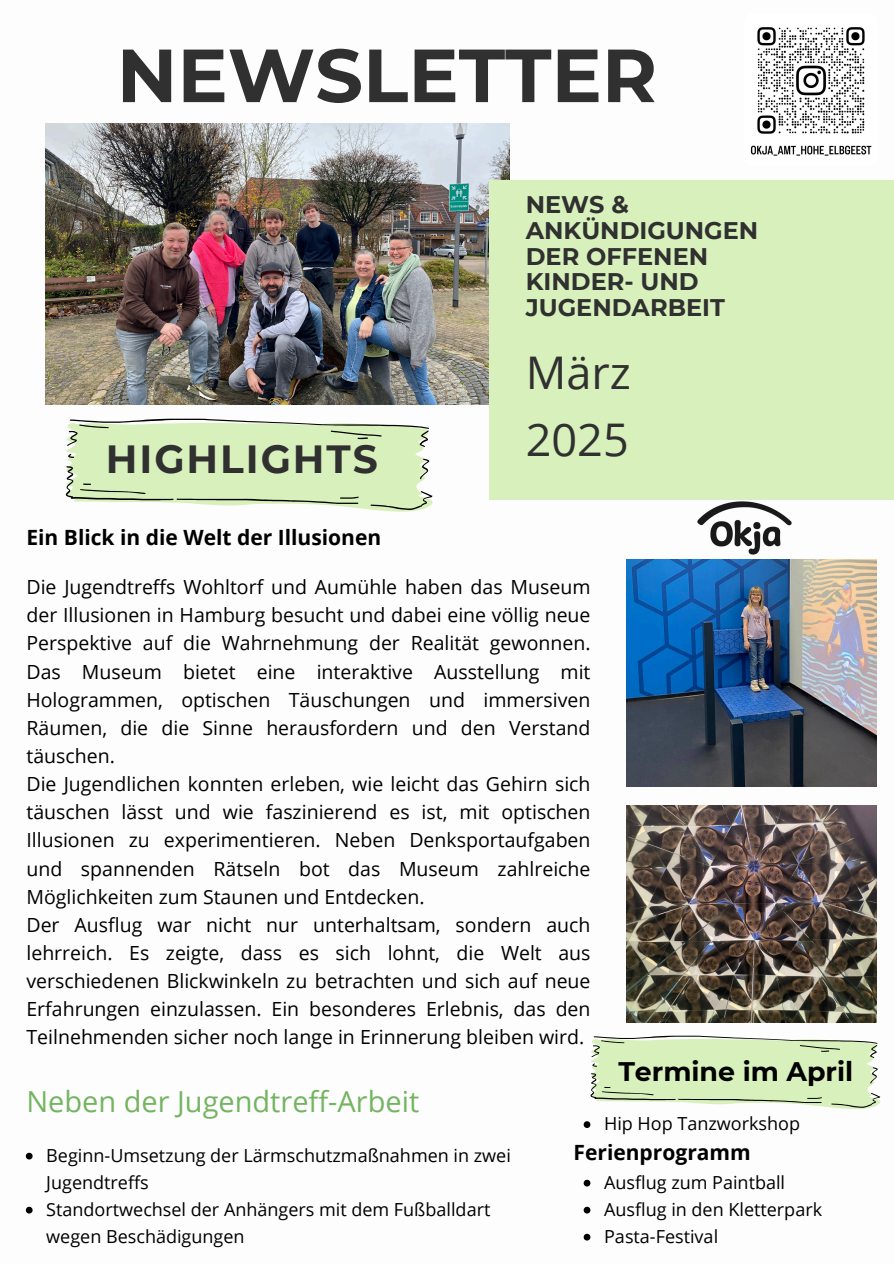
<style>
.page{position:relative;width:894px;height:1264px;background:#fff}
.page>*{position:absolute;margin:0;border:0;box-sizing:border-box;transform-origin:0 0}
.t1{font:700 75px "Montserrat";color:#303030}
.t2{font:45px/66.4px "Open Sans";color:#303030}
.t3{font:700 39.15px "Montserrat";letter-spacing:.05em;color:#303030}
.t4{font:28.95px "Open Sans";color:#74b461}
.t5{font:700 26.85px "Montserrat";color:#000}
.t6{font:700 24px/26px "Montserrat";color:#303030}
.t7{font:700 21px "Open Sans";color:#000}
.t8{font:19.5px/28.2px "Open Sans";color:#000;text-align:justify}
.t9{font:18px/27px "Open Sans";color:#000}
</style>
<div class="page">
<img style="left:46px;top:123px;width:463px;height:281px">
<div style="left:489px;top:180px;width:404px;height:319px;background:#d8f1bc"></div>
<img style="left:685px;top:499px;width:119px;height:56px">
<svg style="left:66px;top:418px;width:367px;height:93px;background:#d5e9be"></svg>
<svg style="left:590px;top:1035px;width:290px;height:73px;background:#d4e9be"></svg>
<img style="left:626px;top:805px;width:250px;height:217px">
<img style="left:626px;top:559px;width:250px;height:227px">
<img style="left:750px;top:27px;width:122px;height:129px">
<svg style="left:26px;top:1152px;width:7px;height:7px"></svg>
<svg style="left:26px;top:1206px;width:7px;height:7px"></svg>
<svg style="left:583px;top:1121px;width:7px;height:6px"></svg>
<svg style="left:583px;top:1179px;width:7px;height:7px"></svg>
<svg style="left:583px;top:1206px;width:7px;height:7px"></svg>
<svg style="left:583px;top:1233px;width:7px;height:7px"></svg>
<p class="t1" style="left:117px;top:29px;width:541px">NEWSLETTER</p>
<p class="t3" style="left:106px;top:435px;width:273px">HIGHLIGHTS</p>
<p class="t6" style="left:525px;top:191px;width:234px">NEWS &amp;<br>ANKÜNDIGUNGEN<br>DER OFFENEN<br>KINDER- UND<br>JUGENDARBEIT</p>
<h1 class="t2" style="left:525px;top:338px;width:107px">März<br>2025</h1>
<p class="t7" style="left:26px;top:522px;width:356px">Ein Blick in die Welt der Illusionen</p>
<p class="t8" style="left:26px;top:572px;width:565px">Die Jugendtreffs Wohltorf und Aumühle haben das Museum der Illusionen in Hamburg besucht und dabei eine völlig neue Perspektive auf die Wahrnehmung der Realität gewonnen.<br>Das Museum bietet eine interaktive Ausstellung mit Hologrammen, optischen Täuschungen und immersiven Räumen, die die Sinne herausfordern und den Verstand täuschen.</p>
<p class="t8" style="left:26px;top:769px;width:565px">Die Jugendlichen konnten erleben, wie leicht das Gehirn sich täuschen lässt und wie faszinierend es ist, mit optischen Illusionen zu experimentieren. Neben Denksportaufgaben und spannenden Rätseln bot das Museum zahlreiche Möglichkeiten zum Staunen und Entdecken.</p>
<p class="t8" style="left:26px;top:910px;width:565px">Der Ausflug war nicht nur unterhaltsam, sondern auch lehrreich. Es zeigte, dass es sich lohnt, die Welt aus verschiedenen Blickwinkeln zu betrachten und sich auf neue Erfahrungen einzulassen. Ein besonderes Erlebnis, das den Teilnehmenden sicher noch lange in Erinnerung bleiben wird.</p>
<h6 class="t5" style="left:618px;top:1054px;width:236px">Termine im April</h6>
<h2 class="t4" style="left:26px;top:1081px;width:394px">Neben der Jugendtreff-Arbeit</h2>
<p class="t9" style="left:46px;top:1141px;width:466px">Beginn-Umsetzung der Lärmschutzmaßnahmen in zwei<br>Jugendtreffs</p>
<h3 class="t9" style="left:46px;top:1195px;width:445px">Standortwechsel der Anhängers mit dem Fußballdart wegen Beschädigungen</h3>
<p class="t9" style="left:604px;top:1109px;width:197px">Hip Hop Tanzworkshop</p>
<p class="t7" style="left:573px;top:1137px;width:179px">Ferienprogramm</p>
<p class="t9" style="left:604px;top:1168px;width:182px">Ausflug zum Paintball</p>
<p class="t9" style="left:604px;top:1195px;width:219px">Ausflug in den Kletterpark</p>
<h4 class="t9" style="left:604px;top:1222px;width:115px">Pasta-Festival</h4>
</div>
